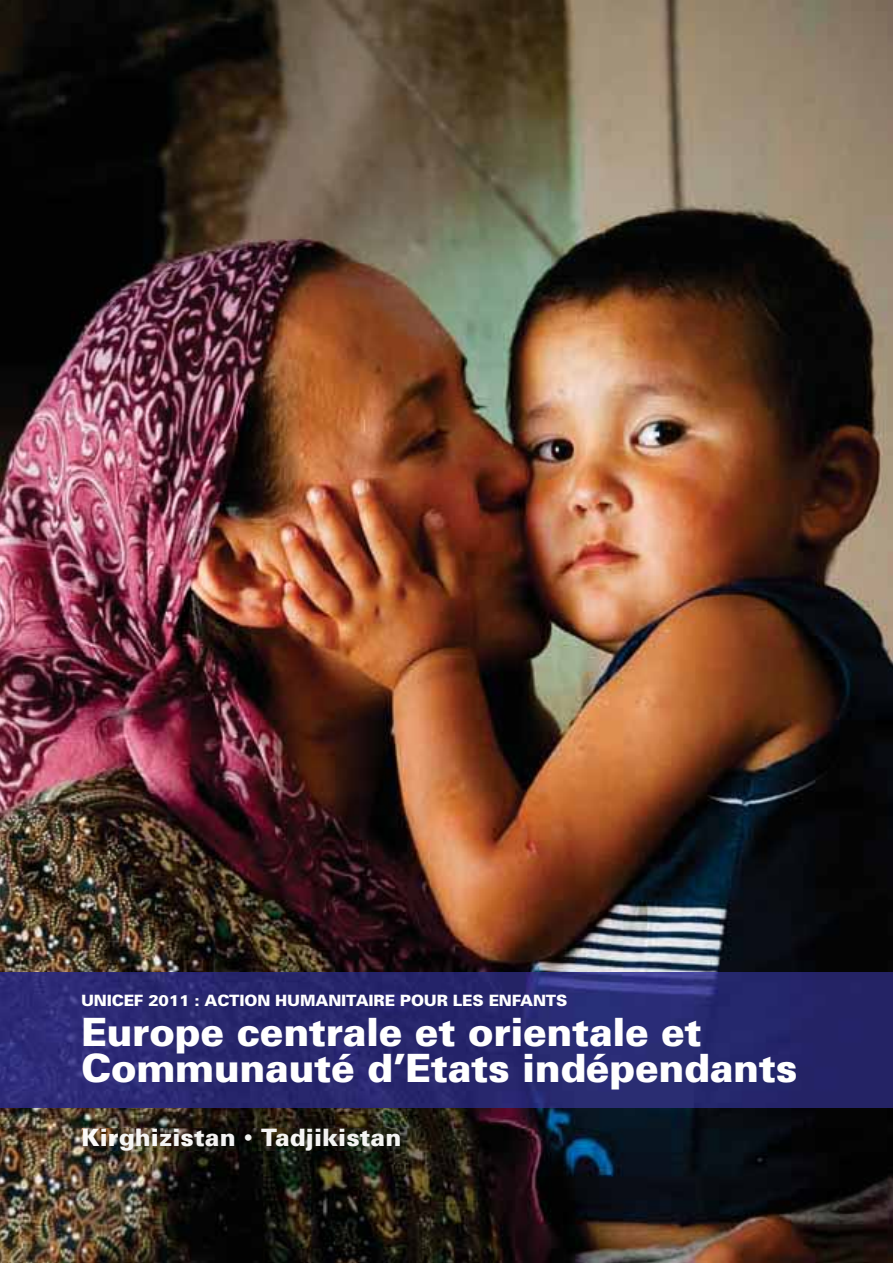
<style>
.page{position:relative;width:893px;height:1263px;background:#fff}
.page>*{position:absolute;margin:0;border:0;box-sizing:border-box;transform-origin:0 0}
.t1{font:900 39px/36px "Univers";letter-spacing:-.01em;color:#fff}
.t2{font:900 24px "Univers";letter-spacing:.005em;color:#f4f4f3}
.t3{font:900 15.6px "Univers";letter-spacing:-.01em;color:#fff}
.s1{color:#fbfaf9}
.s2{color:#f9f6f4}
.s3{color:#fbf8f5}
.s4{color:#f5f4f4}
.s5{color:#fbfcfb}
.s6{color:#f6f5f6}
.s7{color:#f9f8f7}
.s8{color:#f3f3f2}
.s9{color:#f3f2f2}
.s10{color:#f4f4f4}
.s11{font-size:18px;color:#f2f2f2}
.s12{color:#f7f6f4}
.s13{color:#f6f6f4}
.s14{color:#f5f5f4}
.s15{color:#f2f2f2}
.s16{color:#f6f5f4}
.s17{color:#f5f5f3}
</style>
<div class="page">
<img style="left:0;top:0;width:893px;height:1263px">
<img style="left:0;top:972px;width:893px;height:135px">
<img style="left:83px;top:1128px;width:153px;height:22px">
<svg style="left:245px;top:1134px;width:7px;height:7px"></svg>
<img style="left:253px;top:1128px;width:147px;height:22px">
<p class="t3" style="left:81px;top:994px;width:488px">UNICEF 2011 : ACTION HUMANITAIRE POUR LES ENFANTS</p>
<p class="t1" style="left:81px;top:1017px;width:718px">Europe centrale et orientale et<br>Communauté d’Etats indépendants</p>
<p class="t2" style="left:81px;top:1128px;width:322px"><span class="s1">K</span><span class="s2">i</span><span class="s3">r</span>g<span class="s4">h</span><span class="s5">i</span>z<span class="s6">i</span><span class="s7">s</span><span class="s8">t</span><span class="s9">a</span><span class="s10">n</span> <span class="s11">•</span> <span class="s4">T</span><span class="s12">a</span><span class="s13">d</span><span class="s14">j</span><span class="s9">i</span><span class="s15">k</span><span class="s16">i</span><span class="s8">s</span><span class="s14">t</span><span class="s17">a</span>n</p>
</div>
